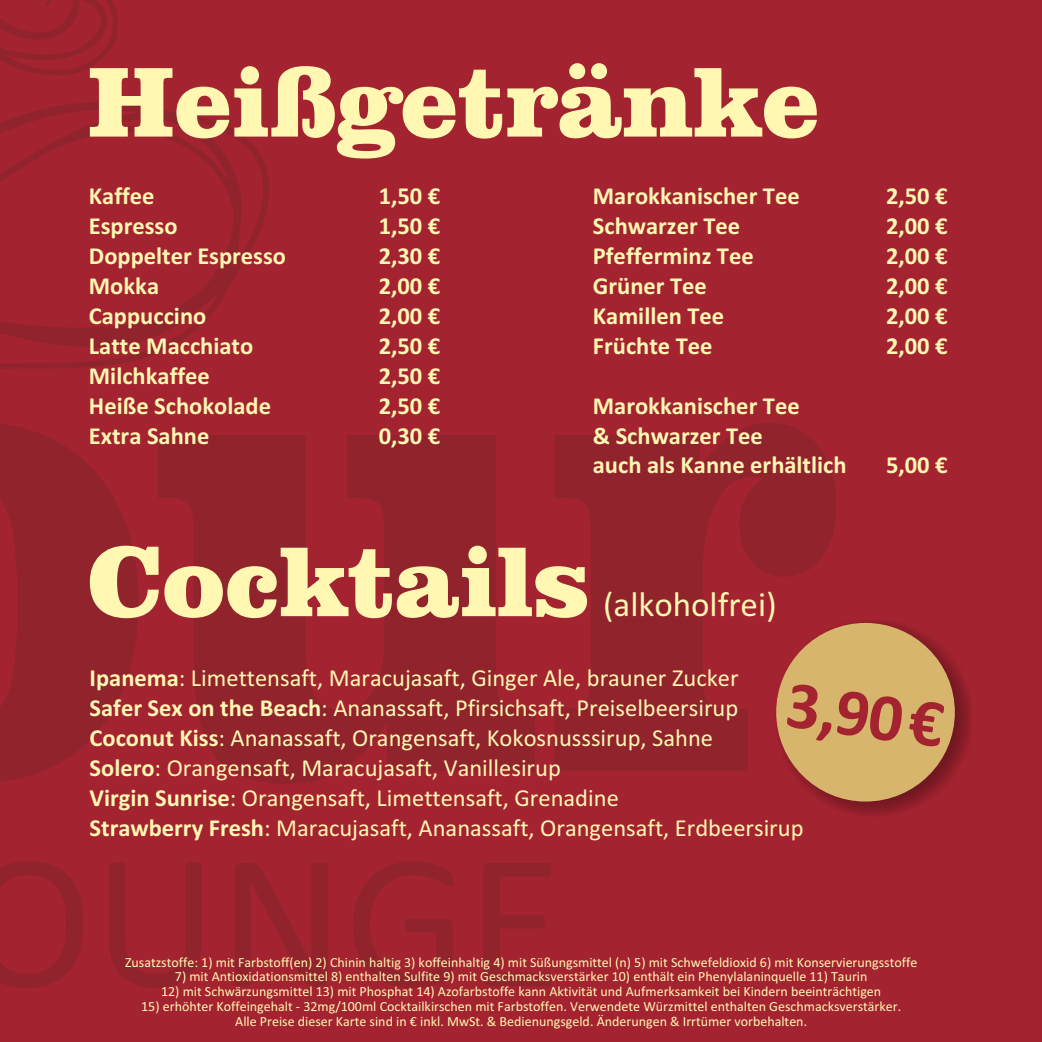
<style>
.page{position:relative;width:1042px;height:1042px;background:#a42331}
.page>*{position:absolute;margin:0;border:0;box-sizing:border-box;transform-origin:0 0}
.t1{font:900 102.02px "Clarendon BT";color:#fff7b2}
.t2{font:700 67.9px "Calibri";color:#a42331}
.t3{font:35px "Calibri";color:#fff7b2}
.t4{font:24.5px/29.9px "Calibri";color:#fff7b2}
.t5{font:700 24.5px/29.9px "Calibri";color:#fff7b2}
.t6{font:14px/14.9px "Calibri";color:#fff7b2;text-align:center}
.s1{font-weight:700}
</style>
<div class="page">
<svg style="left:0;top:0;width:269px;height:369px"></svg>
<svg style="left:0;top:861px;width:552px;height:127px"></svg>
<svg style="left:0;top:423px;width:836px;height:361px;fill:#91232d"></svg>
<div style="left:775px;top:620px;width:196px;height:197px;background:#2b2a29;opacity:.39"></div>
<div style="left:776px;top:623px;width:179px;height:178px;background:#d7b56d;border-radius:50%"></div>
<p class="t1" style="left:88px;top:59px;width:733px">Heißgetränke</p>
<p class="t5" style="left:89px;top:183px;width:199px">Kaffee<br>Espresso<br>Doppelter Espresso<br>Mokka<br>Cappuccino<br>Latte Macchiato<br>Milchkaffee<br>Heiße Schokolade<br>Extra Sahne</p>
<p class="t5" style="left:379px;top:183px;width:63px;text-align:justify">1,50 € 1,50 € 2,30 € 2,00 € 2,00 € 2,50 € 2,50 € 2,50 € 0,30 €</p>
<p class="t5" style="left:593px;top:183px;width:208px">Marokkanischer Tee<br>Schwarzer Tee<br>Pfefferminz Tee<br>Grüner Tee<br>Kamillen Tee<br>Früchte Tee</p>
<p class="t5" style="left:593px;top:392px;width:255px">Marokkanischer Tee<br>&amp; Schwarzer Tee<br>auch als Kanne erhältlich</p>
<p class="t1" style="left:87px;top:538px;width:506px">Cocktails</p>
<p class="t3" style="left:603px;top:590px;width:175px">(alkoholfrei)</p>
<p class="t5" style="left:886px;top:183px;width:63px;text-align:justify">2,50 € 2,00 € 2,00 € 2,00 € 2,00 € 2,00 €</p>
<p class="t5" style="left:886px;top:452px;width:63px">5,00 €</p>
<p class="t4" style="left:90px;top:665px;width:715px"><span class="s1">Ipanema</span>: Limettensaft, Maracujasaft, Ginger Ale, brauner Zucker<br><span class="s1">Safer Sex on the Beach</span>: Ananassaft, Pfirsichsaft, Preiselbeersirup <span class="s1">Coconut Kiss</span>: Ananassaft, Orangensaft, Kokosnusssirup, Sahne<br><span class="s1">Solero</span>: Orangensaft, Maracujasaft, Vanillesirup<br><span class="s1">Virgin Sunrise</span>: Orangensaft, Limettensaft, Grenadine<br><span class="s1">Strawberry Fresh</span>: Maracujasaft, Ananassaft, Orangensaft, Erdbeersirup</p>
<p class="t2" style="left:790px;top:675px;width:160px;rotate:8deg">3,90 €</p>
<p class="t6" style="left:125px;top:955px;width:794px">Zusatzstoffe: 1) mit Farbstoff(en) 2) Chinin haltig 3) koffeinhaltig 4) mit Süßungsmittel (n) 5) mit Schwefeldioxid 6) mit Konservierungsstoffe</p>
<p class="t6" style="left:175px;top:970px;width:694px">7) mit Antioxidationsmittel 8) enthalten Sulfite 9) mit Geschmacksverstärker 10) enthält ein Phenylalaninquelle 11) Taurin</p>
<p class="t6" style="left:161px;top:985px;width:722px">12) mit Schwärzungsmittel 13) mit Phosphat 14) Azofarbstoffe kann Aktivität und Aufmerksamkeit bei Kindern beeinträchtigen</p>
<p class="t6" style="left:141px;top:1000px;width:761px">15) erhöhter Koffeingehalt - 32mg/100ml Cocktailkirschen mit Farbstoffen. Verwendete Würzmittel enthalten Geschmacksverstärker.<br>Alle Preise dieser Karte sind in € inkl. MwSt. &amp; Bedienungsgeld. Änderungen &amp; Irrtümer vorbehalten.</p>
</div>
